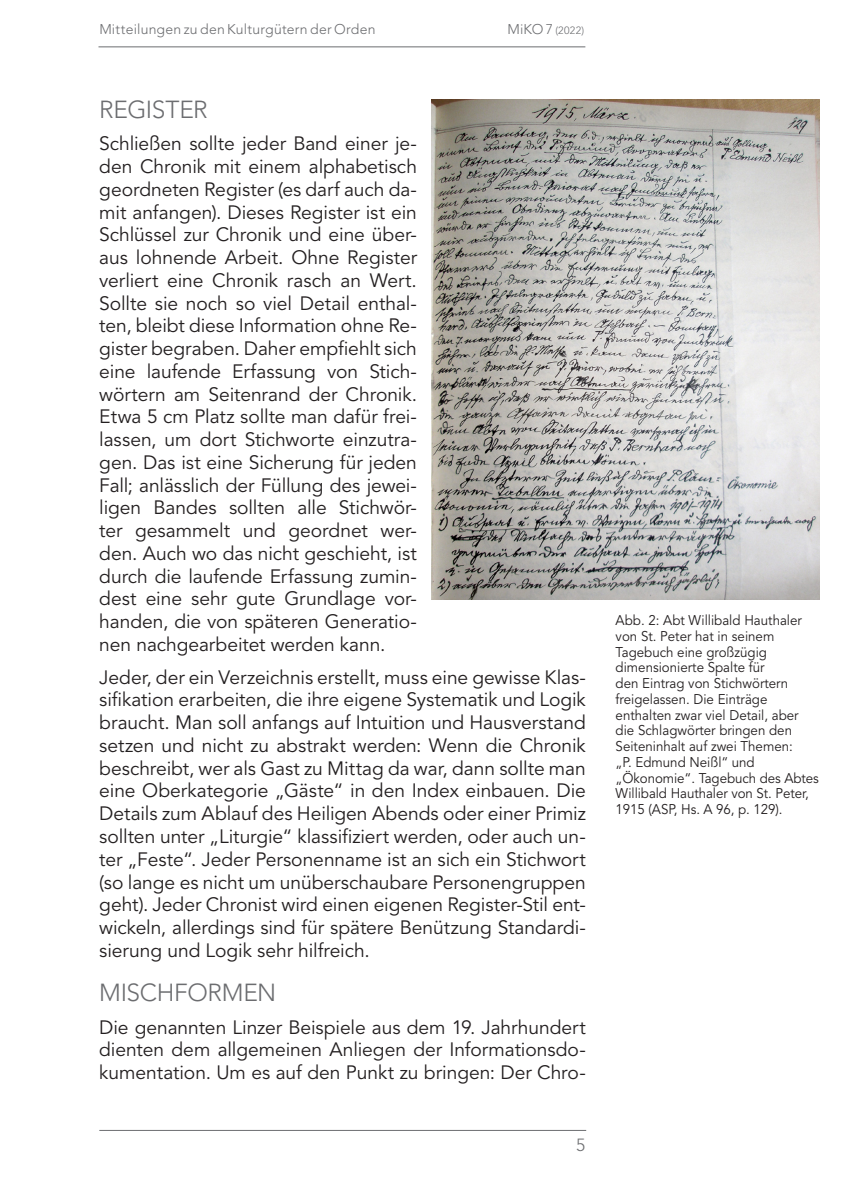
<style>
.page{position:relative;width:844px;height:1191px;background:#fff}
.page>*{position:absolute;margin:0;border:0;box-sizing:border-box;transform-origin:0 0}
.t1{font:300 24.5px "Avenir LT Std";letter-spacing:-.015em;color:#6c6d70}
.t2{font:19.25px/22.8px "Avenir LT Std";letter-spacing:-.005em;color:#231f20;text-align:justify}
.t3{font:300 17.5px "Avenir LT Std";color:#6c6d70}
.t4{font:14px/15.8px "Avenir LT Std";color:#231f20;scale:.95 1}
.t5{font:300 14px "Avenir LT Std";letter-spacing:.02em;color:#6c6d70}
.t6{font:300 10.5px "Avenir LT Std";color:#6c6d70}
.s1{font-size:14px}
</style>
<div class="page">
<hr style="left:99px;top:1130px;width:487px;height:1px;background:#6c6d70">
<hr style="left:98px;top:47px;width:487px;height:1px;background:#6c6d70">
<img style="left:432px;top:99px;width:387px;height:500px">
<p class="t5" style="left:99px;top:21px;width:278px">Mitteilungen zu den Kulturgütern der Orden</p>
<p class="t6" style="left:507px;top:24px;width:78px"><span class="s1">MiKO 7</span> (2022)</p>
<p class="t1" style="left:99px;top:95px;width:110px">REGISTER</p>
<p class="t2" style="left:99px;top:133px;width:319px">Schließen sollte jeder Band einer je&shy;den Chronik mit einem alphabetisch geordneten Register (es darf auch da&shy;mit anfangen). Dieses Register ist ein Schlüssel zur Chronik und eine über&shy;aus lohnende Arbeit. Ohne Register verliert eine Chronik rasch an Wert.<br>Sollte sie noch so viel Detail enthal&shy;ten, bleibt diese Information ohne Re&shy;gister begraben. Daher empfiehlt sich eine laufende Erfassung von Stich&shy;wörtern am Seitenrand der Chronik.<br>Etwa 5 cm Platz sollte man dafür frei&shy;lassen, um dort Stichworte einzutra&shy;gen. Das ist eine Sicherung für jeden Fall; anlässlich der Füllung des jewei&shy;ligen Bandes sollten alle Stichwör&shy;ter gesammelt und geordnet wer&shy;den. Auch wo das nicht geschieht, ist durch die laufende Erfassung zumin&shy;dest eine sehr gute Grundlage vor&shy;handen, die von späteren Generatio&shy;nen nachgearbeitet werden kann.</p>
<p class="t2" style="left:99px;top:666px;width:488px">Jeder, der ein Verzeichnis erstellt, muss eine gewisse Klas&shy;sifikation erarbeiten, die ihre eigene Systematik und Logik braucht. Man soll anfangs auf Intuition und Hausverstand setzen und nicht zu abstrakt werden: Wenn die Chronik beschreibt, wer als Gast zu Mittag da war, dann sollte man eine Oberkategorie „Gäste“ in den Index einbauen. Die Details zum Ablauf des Heiligen Abends oder einer Primiz sollten unter „Liturgie“ klassifiziert werden, oder auch un&shy;ter „Feste“. Jeder Personenname ist an sich ein Stichwort (so lange es nicht um unüberschaubare Personengruppen geht). Jeder Chronist wird einen eigenen Register-Stil ent&shy;wickeln, allerdings sind für spätere Benützung Standardi&shy;sierung und Logik sehr hilfreich.</p>
<p class="t1" style="left:99px;top:978px;width:178px">MISCHFORMEN</p>
<p class="t2" style="left:99px;top:1016px;width:488px">Die genannten Linzer Beispiele aus dem 19. Jahrhundert dienten dem allgemeinen Anliegen der Informationsdo&shy;kumentation. Um es auf den Punkt zu bringen: Der Chro-</p>
<p class="t3" style="left:576px;top:1134px;width:11px">5</p>
<p class="t4" style="left:615px;top:612px;width:215px">Abb. 2: Abt Willibald Hauthaler von St. Peter hat in seinem<br>Tagebuch eine großzügig dimensionierte Spalte für<br>den Eintrag von Stichwörtern freigelassen. Die Einträge enthalten zwar viel Detail, aber die Schlagwörter bringen den<br>Seiteninhalt auf zwei Themen:<br>„P. Edmund Neißl“ und „Ökonomie“. Tagebuch des Abtes<br>Willibald Hauthaler von St. Peter,<br>1915 (ASP, Hs. A 96, p. 129).</p>
</div>
